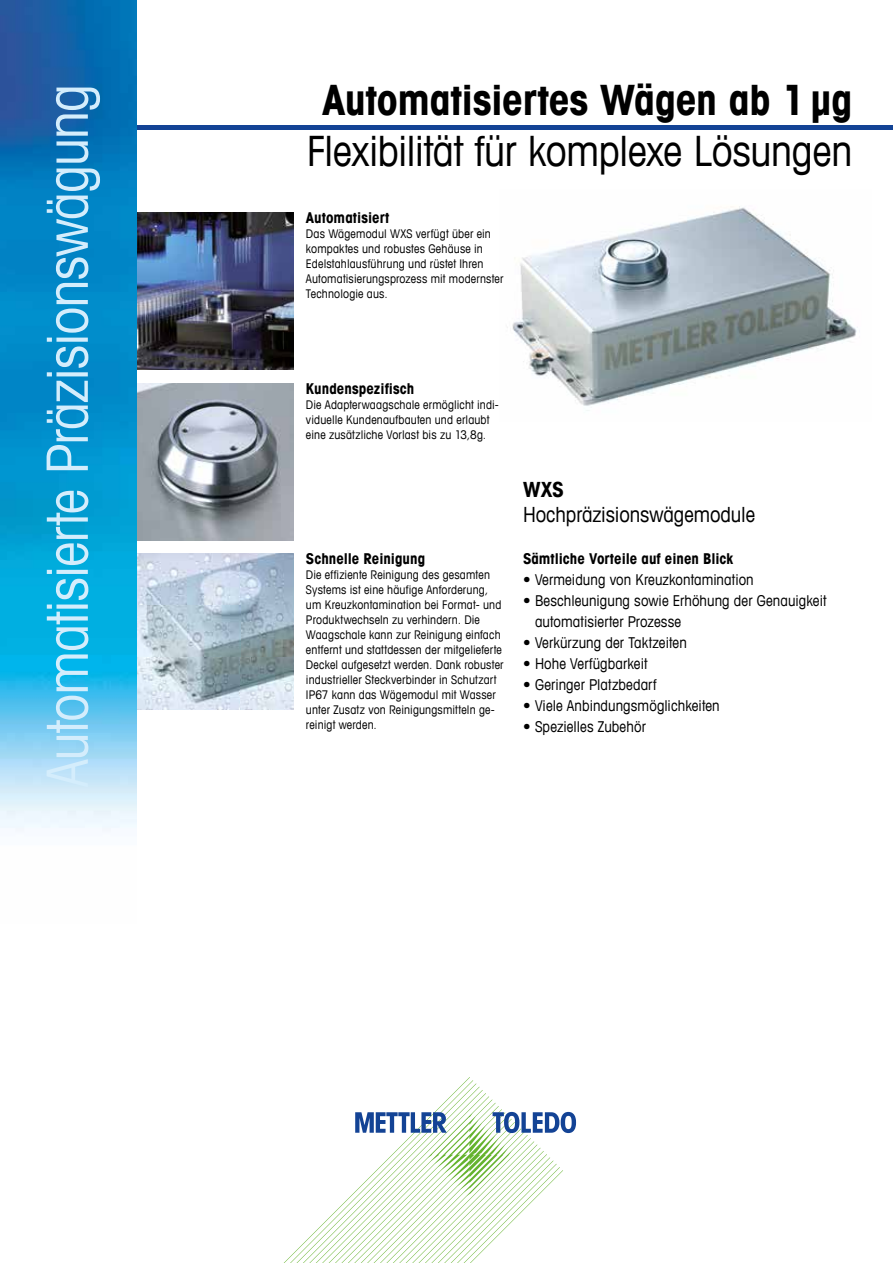
<style>
.page{position:relative;width:893px;height:1263px;background:#fff}
.page>*{position:absolute;margin:0;border:0;box-sizing:border-box;transform-origin:0 0}
.t1{font:condensed 57px "Avant Garde Com";letter-spacing:-.02em;color:#d4edfc}
.t2{font:condensed 42px "Avant Garde Com";letter-spacing:-.01em;color:#000}
.t3{font:700 condensed 42px "Avant Garde Com";letter-spacing:-.01em;color:#000}
.t4{font:condensed 21px "Avant Garde Com";letter-spacing:-.005em;color:#000}
.t5{font:700 condensed 21px "Avant Garde Com";color:#000}
.t6{font:condensed 15px/21px "Avant Garde Com";letter-spacing:.005em;color:#000}
.t7{font:700 condensed 15px "Avant Garde Com";color:#000}
.t8{font:condensed 12px/15px "Avant Garde Com";letter-spacing:.015em;color:#000}
</style>
<div class="page">
<div style="left:111px;top:125px;width:782px;height:5px;background:#134395"></div>
<svg style="left:284px;top:1077px;width:292px;height:186px"></svg>
<img style="left:136px;top:553px;width:157px;height:156px">
<img style="left:136px;top:213px;width:157px;height:157px">
<img style="left:507px;top:206px;width:350px;height:205px">
<img style="left:136px;top:383px;width:157px;height:157px">
<img style="left:0;top:0;width:136px;height:831px">
<h1 class="t1" style="left:32px;top:787px;width:705px;rotate:-90deg">Automatisierte Präzisionswägung</h1>
<h2 class="t3" style="left:322px;top:73px;width:532px">Automatisiertes Wägen ab 1 μg</h2>
<h2 class="t2" style="left:307px;top:125px;width:547px">Flexibilität für komplexe Lösungen</h2>
<p class="t7" style="left:306px;top:208px;width:85px">Automatisiert</p>
<p class="t8" style="left:306px;top:226px;width:199px">Das Wägemodul WXS verfügt über ein kompaktes und robustes Gehäuse in Edelstahlausführung und rüstet Ihren Automatisierungsprozess mit modernster Technologie aus.</p>
<p class="t7" style="left:306px;top:379px;width:110px">Kundenspezifisch</p>
<p class="t8" style="left:306px;top:396px;width:194px">Die Adapterwaagschale ermöglicht indi&shy;viduelle Kundenaufbauten und erlaubt eine zusätzliche Vorlast bis zu 13,8g.</p>
<p class="t7" style="left:306px;top:549px;width:121px">Schnelle Reinigung</p>
<p class="t8" style="left:306px;top:567px;width:199px">Die effiziente Reinigung des gesamten Systems ist eine häufige Anforderung, um Kreuzkontamination bei Format- und Produktwechseln zu verhindern. Die Waagschale kann zur Reinigung einfach entfernt und stattdessen der mitgelieferte Deckel aufgesetzt werden. Dank robuster industrieller Steckverbinder in Schutzart IP67 kann das Wägemodul mit Wasser unter Zusatz von Reinigungsmitteln ge&shy;reinigt werden.</p>
<h3 class="t5" style="left:523px;top:476px;width:42px">WXS</h3>
<h3 class="t4" style="left:523px;top:502px;width:234px">Hochpräzisionswägemodule</h3>
<p class="t7" style="left:523px;top:549px;width:212px">Sämtliche Vorteile auf einen Blick</p>
<p class="t6" style="left:523px;top:569px;width:232px">• Vermeidung von Kreuzkontamination</p>
<p class="t6" style="left:535px;top:590px;width:293px;text-indent:-12px">• Beschleunigung sowie Erhöhung der Genauigkeit automatisierter Prozesse</p>
<p class="t6" style="left:523px;top:632px;width:165px">• Verkürzung der Taktzeiten</p>
<p class="t6" style="left:523px;top:653px;width:126px">• Hohe Verfügbarkeit</p>
<p class="t6" style="left:523px;top:674px;width:135px">• Geringer Platzbedarf</p>
<p class="t6" style="left:523px;top:695px;width:198px">• Viele Anbindungsmöglichkeiten</p>
<p class="t6" style="left:523px;top:716px;width:124px">• Spezielles Zubehör</p>
</div>
